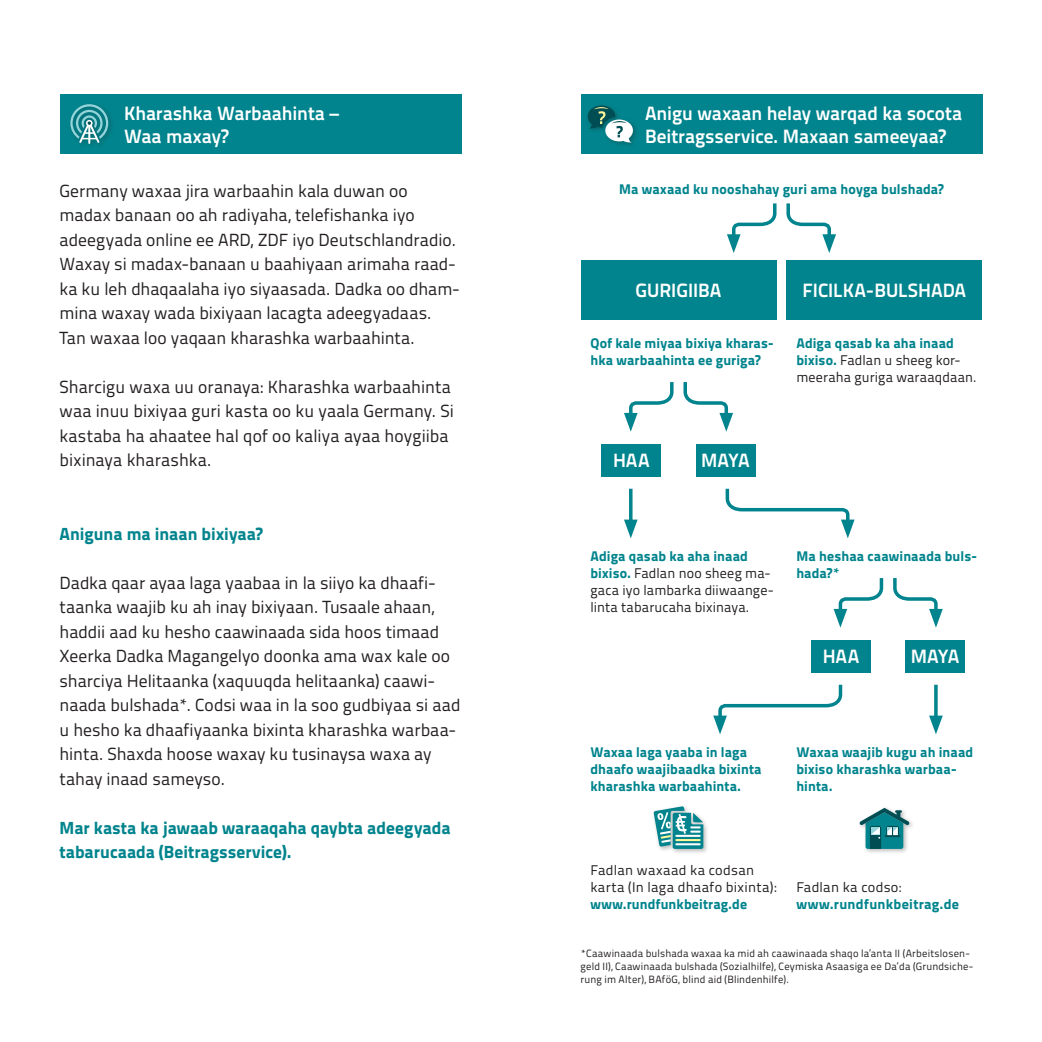
<style>
.page{position:relative;width:1042px;height:1042px;background:#fff}
.page>*{position:absolute;margin:0;border:0;box-sizing:border-box;transform-origin:0 0}
.t1{font:700 19.25px/22.8px "Titillium Text 22 L";color:#fff}
.t2{font:17.5px/24.5px "Titillium Text 22 L";letter-spacing:.005em;color:#231f20}
.t3{font:800 17.5px/24.5px "Titillium Text 22 L";color:#01848d}
.t4{font:800 14px/16.8px "Titillium Text 22 L";letter-spacing:.01em;color:#01848d}
.t5{font:14px/16.8px "Titillium Text 22 L";letter-spacing:.015em;color:#231f20}
.t6{font:10.5px/12.6px "Titillium Text 22 L";letter-spacing:.02em;color:#231f20}
.s1{font-weight:800;color:#01848d}
</style>
<div class="page">
<div style="left:601px;top:444px;width:60px;height:32px;background:#01848d"></div>
<div style="left:811px;top:640px;width:60px;height:32px;background:#01848d"></div>
<div style="left:696px;top:444px;width:59px;height:32px;background:#01848d"></div>
<div style="left:905px;top:640px;width:60px;height:32px;background:#01848d"></div>
<hr style="left:629px;top:489px;width:3px;height:37px;background:#01848d">
<svg style="left:624px;top:519px;width:13px;height:19px"></svg>
<hr style="left:934px;top:685px;width:3px;height:37px;background:#01848d">
<svg style="left:929px;top:715px;width:14px;height:19px"></svg>
<svg style="left:727px;top:203px;width:50px;height:50px"></svg>
<svg style="left:624px;top:382px;width:50px;height:50px"></svg>
<svg style="left:833px;top:578px;width:51px;height:50px"></svg>
<svg style="left:786px;top:203px;width:50px;height:50px"></svg>
<svg style="left:683px;top:382px;width:50px;height:50px"></svg>
<svg style="left:893px;top:578px;width:50px;height:50px"></svg>
<svg style="left:725px;top:488px;width:129px;height:50px"></svg>
<svg style="left:713px;top:684px;width:130px;height:50px"></svg>
<div style="left:60px;top:94px;width:401px;height:60px;background:#01848d"></div>
<div style="left:580px;top:94px;width:402px;height:60px;background:#01848d"></div>
<div style="left:580px;top:260px;width:196px;height:60px;background:#01848d"></div>
<div style="left:786px;top:260px;width:196px;height:60px;background:#01848d"></div>
<div style="left:68px;top:102px;width:46px;height:48px;background:#231f20;opacity:.3"></div>
<svg style="left:70px;top:104px;width:38px;height:40px"></svg>
<div style="left:585px;top:104px;width:54px;height:44px;background:#231f20;opacity:.3"></div>
<svg style="left:588px;top:106px;width:45px;height:37px"></svg>
<div style="left:857px;top:806px;width:58px;height:49px;background:#231f20;opacity:.3"></div>
<svg style="left:859px;top:808px;width:50px;height:41px"></svg>
<div style="left:652px;top:804px;width:57px;height:51px;background:#231f20;opacity:.3"></div>
<svg style="left:654px;top:806px;width:49px;height:43px"></svg>
<p class="t1" style="left:124px;top:101px;width:217px">Kharashka Warbaahinta –</p>
<p class="t1" style="left:124px;top:123px;width:106px">Waa maxay?</p>
<p class="t1" style="left:645px;top:101px;width:319px">Anigu waxaan helay warqad ka socota<br>Beitragsservice. Maxaan sameeyaa?</p>
<p class="t2" style="left:60px;top:177px;width:350px">Germany waxaa jira warbaahin kala duwan oo</p>
<p class="t4" style="left:619px;top:180px;width:326px">Ma waxaad ku nooshahay guri ama hoyga bulshada?</p>
<p class="t2" style="left:60px;top:202px;width:402px">madax banaan oo ah radiyaha, telefishanka iyo adeegyada online ee ARD, ZDF iyo Deutschlandradio.<br>Waxay si madax-banaan u baahiyaan arimaha raad&shy;ka ku leh dhaqaalaha iyo siyaasada. Dadka oo dham&shy;mina waxay wada bixiyaan lacagta adeegyadaas.<br>Tan waxaa loo yaqaan kharashka warbaahinta.</p>
<p class="t2" style="left:60px;top:373px;width:396px">Sharcigu waxa uu oranaya: Kharashka warbaahinta waa inuu bixiyaa guri kasta oo ku yaala Germany. Si kastaba ha ahaatee hal qof oo kaliya ayaa hoygiiba bixinaya kharashka.</p>
<p class="t1" style="left:635px;top:278px;width:87px">GURIGIIBA</p>
<p class="t1" style="left:802px;top:278px;width:165px">FICILKA-BULSHADA</p>
<p class="t4" style="left:590px;top:334px;width:185px">Qof kale miyaa bixiya kharas&shy;hka warbaahinta ee guriga?</p>
<p class="t5" style="left:796px;top:334px;width:182px"><span class="s1">Adiga qasab ka aha inaad bixiso.</span> Fadlan u sheeg kor&shy;meeraha guriga waraaqdaan.</p>
<p class="t1" style="left:613px;top:448px;width:38px">HAA</p>
<p class="t1" style="left:701px;top:448px;width:50px">MAYA</p>
<p class="t3" style="left:60px;top:520px;width:204px">Aniguna ma inaan bixiyaa?</p>
<p class="t2" style="left:60px;top:569px;width:402px">Dadka qaar ayaa laga yaabaa in la siiyo ka dhaafi&shy;taanka waajib ku ah inay bixiyaan. Tusaale ahaan, haddii aad ku hesho caawinaada sida hoos timaad Xeerka Dadka Magangelyo doonka ama wax kale oo sharciya Helitaanka (xaquuqda helitaanka) caawi&shy;naada bulshada*. Codsi waa in la soo gudbiyaa si aad u hesho ka dhaafiyaanka bixinta kharashka warbaa&shy;hinta. Shaxda hoose waxay ku tusinaysa waxa ay tahay inaad sameyso.</p>
<p class="t3" style="left:60px;top:814px;width:392px">Mar kasta ka jawaab waraaqaha qaybta adeegyada tabarucaada (Beitragsservice).</p>
<p class="t5" style="left:590px;top:547px;width:185px"><span class="s1">Adiga qasab ka aha inaad bixiso.</span> Fadlan noo sheeg ma&shy;gaca iyo lambarka diiwaange&shy;linta tabarucaha bixinaya.</p>
<p class="t4" style="left:796px;top:547px;width:182px">Ma heshaa caawinaada buls&shy;hada?*</p>
<p class="t1" style="left:822px;top:643px;width:38px">HAA</p>
<p class="t1" style="left:911px;top:643px;width:50px">MAYA</p>
<p class="t4" style="left:590px;top:743px;width:173px">Waxaa laga yaaba in laga dhaafo waajibaadka bixinta kharashka warbaahinta.</p>
<p class="t4" style="left:796px;top:743px;width:178px">Waxaa waajib kugu ah inaad bixiso kharashka warbaa&shy;hinta.</p>
<p class="t5" style="left:590px;top:861px;width:188px">Fadlan waxaad ka codsan karta (In laga dhaafo bixinta): <span class="s1">www.rundfunkbeitrag.de</span></p>
<p class="t5" style="left:796px;top:877px;width:106px">Fadlan ka codso:</p>
<p class="t4" style="left:796px;top:894px;width:164px">www.rundfunkbeitrag.de</p>
<p class="t6" style="left:580px;top:947px;width:394px">*Caawinaada bulshada waxaa ka mid ah caawinaada shaqo la’anta II (Arbeitslosen&shy;geld II), Caawinaada bulshada (Sozialhilfe), Ceymiska Asaasiga ee Da’da (Grundsiche&shy;rung im Alter), BAföG, blind aid (Blindenhilfe).</p>
</div>
